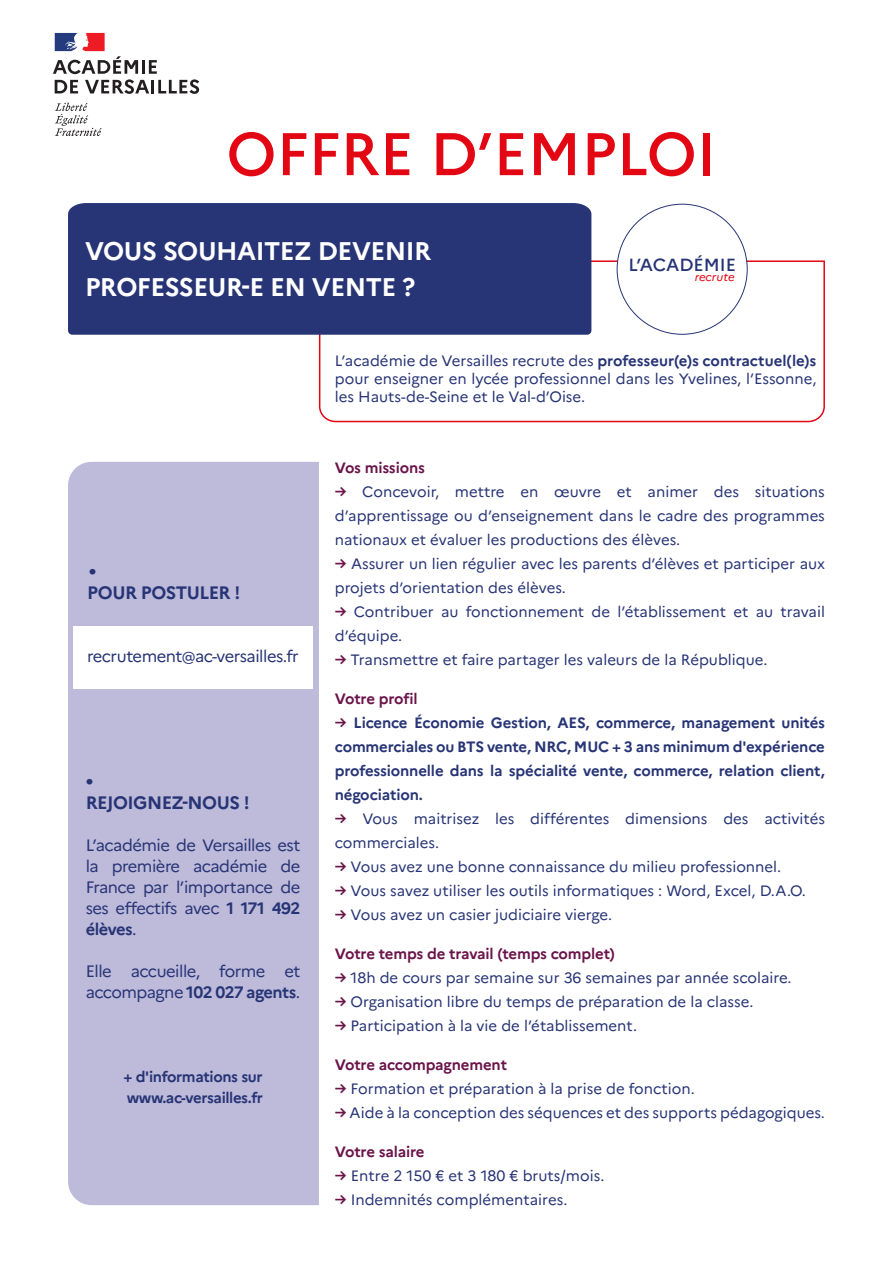
<style>
.page{position:relative;width:893px;height:1263px;background:#fff}
.page>*{position:absolute;margin:0;border:0;box-sizing:border-box;transform-origin:0 0}
.t1{font:500 60px "Marianne";color:#e30613}
.t2{font:700 25.5px/36px "Marianne";letter-spacing:-.02em;color:#fff}
.t3{font:700 18px "Marianne";letter-spacing:-.03em;color:#273475}
.t4{font:500 17.55px "Marianne";color:#273475}
.t5{font:16.5px/21px "Marianne";letter-spacing:-.03em;color:#273475;text-align:justify}
.t6{font:15px/24px "Marianne";color:#273475}
.t7{font:700 15px/24px "Marianne";letter-spacing:-.02em;color:#273475;text-align:justify}
.t8{font:700 15px "Marianne";letter-spacing:-.01em;color:#6a144a}
.t9{font:italic 11.4px "Marianne";color:#e30613}
.s1{font-weight:700}
.s2{font-weight:700;color:#6a144a}
.s3{color:#6a144a}
</style>
<div class="page">
<div style="left:68px;top:462px;width:251px;height:743px;background:#bdbada"></div>
<svg style="left:318px;top:260px;width:507px;height:163px"></svg>
<div style="left:68px;top:203px;width:523px;height:132px;background:#273475"></div>
<div style="left:617px;top:204px;width:130px;height:130px;background:#fff;border-radius:50%"></div>
<svg style="left:55px;top:103px;width:47px;height:33px"></svg>
<svg style="left:53px;top:33px;width:146px;height:61px"></svg>
<div style="left:74px;top:626px;width:239px;height:62px;background:#fff"></div>
<p class="t1" style="left:226px;top:117px;width:492px">OFFRE D’EMPLOI</p>
<p class="t2" style="left:85px;top:233px;width:348px">VOUS SOUHAITEZ DEVENIR<br>PROFESSEUR-E EN VENTE ?</p>
<p class="t4" style="left:628px;top:254px;width:109px">L’ACADÉMIE</p>
<p class="t9" style="left:695px;top:270px;width:41px">recrute</p>
<p class="t3" style="left:89px;top:560px;width:9px">•</p>
<p class="t3" style="left:87px;top:581px;width:155px">POUR POSTULER !</p>
<p class="t5" style="left:87px;top:645px;width:213px">recrutement@ac-versailles.fr</p>
<p class="t3" style="left:86px;top:770px;width:9px">•</p>
<p class="t3" style="left:86px;top:791px;width:165px">REJOIGNEZ-NOUS !</p>
<p class="t5" style="left:86px;top:834px;width:216px">L’académie de Versailles est la première académie de France par l’importance de ses effectifs avec <span class="s1">1 171 492 élèves</span>.</p>
<p class="t5" style="left:86px;top:960px;width:216px">Elle accueille, forme et accompagne <span class="s1">102 027 agents</span>.</p>
<p class="t7" style="left:123px;top:1064px;width:141px">+ d'informations sur</p>
<p class="t7" style="left:127px;top:1085px;width:138px">www.ac-versailles.fr</p>
<p class="t6" style="left:335px;top:352px;width:483px;line-height:18px;text-align:justify">L’académie de Versailles recrute des <span class="s1">professeur(e)s contractuel(le)s </span>pour enseigner en lycée professionnel dans les Yvelines, l’Essonne, les Hauts-de-Seine et le Val-d’Oise.</p>
<p class="t8" style="left:335px;top:459px;width:92px">Vos missions</p>
<p class="t6" style="left:335px;top:480px;width:492px;text-align:justify"><span class="s2">→</span> Concevoir, mettre en œuvre et animer des situations d’apprentissage ou d’enseignement dans le cadre des programmes nationaux et évaluer les productions des élèves.</p>
<p class="t6" style="left:335px;top:552px;width:492px"><span class="s2">→</span> Assurer un lien régulier avec les parents d’élèves et participer aux projets d’orientation des élèves.</p>
<p class="t6" style="left:335px;top:600px;width:492px"><span class="s2">→</span> Contribuer au fonctionnement de l’établissement et au travail d’équipe.</p>
<p class="t6" style="left:335px;top:648px;width:434px"><span class="s2">→</span> Transmettre et faire partager les valeurs de la République.</p>
<p class="t8" style="left:335px;top:690px;width:84px">Votre profil</p>
<p class="t7" style="left:335px;top:711px;width:492px"><span class="s3">→</span> Licence Économie Gestion, AES, commerce, management unités commerciales ou BTS vente, NRC, MUC + 3 ans minimum d'expérience professionnelle dans la spécialité vente, commerce, relation client, négociation.</p>
<p class="t6" style="left:335px;top:807px;width:492px"><span class="s2">→</span> Vous maitrisez les différentes dimensions des activités commerciales.</p>
<p class="t6" style="left:335px;top:855px;width:448px"><span class="s2">→</span> Vous avez une bonne connaissance du milieu professionnel.</p>
<p class="t6" style="left:335px;top:879px;width:472px"><span class="s2">→</span> Vous savez utiliser les outils informatiques : Word, Excel, D.A.O.</p>
<p class="t6" style="left:335px;top:903px;width:279px"><span class="s2">→</span> Vous avez un casier judiciaire vierge.</p>
<p class="t8" style="left:335px;top:945px;width:282px">Votre temps de travail (temps complet)</p>
<p class="t6" style="left:335px;top:966px;width:458px"><span class="s2">→</span> 18h de cours par semaine sur 36 semaines par année scolaire.</p>
<p class="t6" style="left:335px;top:990px;width:420px"><span class="s2">→</span> Organisation libre du temps de préparation de la classe.</p>
<p class="t6" style="left:335px;top:1014px;width:304px"><span class="s2">→</span> Participation à la vie de l’établissement.</p>
<p class="t8" style="left:335px;top:1056px;width:174px">Votre accompagnement</p>
<p class="t6" style="left:335px;top:1077px;width:361px"><span class="s2">→</span> Formation et préparation à la prise de fonction.</p>
<p class="t6" style="left:335px;top:1101px;width:492px"><span class="s2">→</span> Aide à la conception des séquences et des supports pédagogiques.</p>
<p class="t8" style="left:335px;top:1143px;width:91px">Votre salaire</p>
<p class="t6" style="left:335px;top:1164px;width:271px"><span class="s2">→</span> Entre 2 150 € et 3 180 € bruts/mois.</p>
<p class="t6" style="left:335px;top:1188px;width:234px"><span class="s2">→</span> Indemnités complémentaires.</p>
</div>
